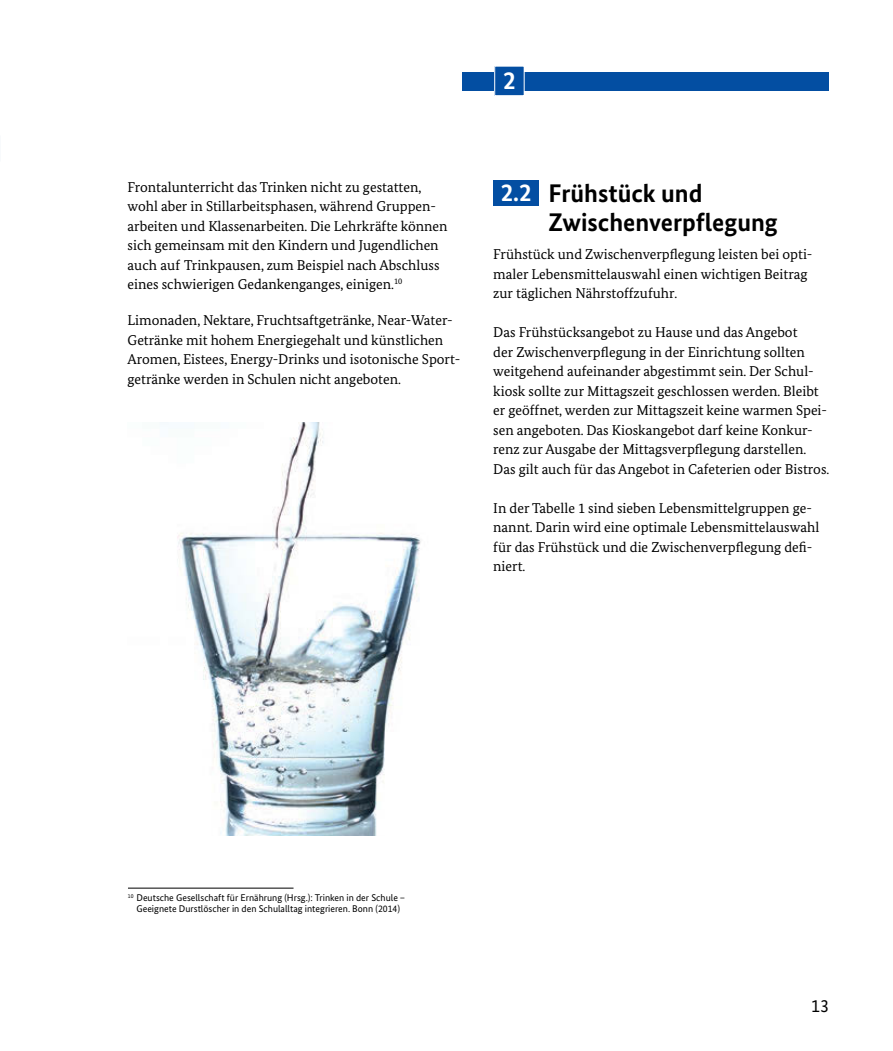
<style>
.page{position:relative;width:893px;height:1051px;background:#fff}
.page>*{position:absolute;margin:0;border:0;box-sizing:border-box;transform-origin:0 0}
.t1{font:700 25.5px/28.5px "Bundes Sans";color:#000}
.t2{font:700 25.2px "Bundes Sans";color:#fff}
.t3{font:18px "Bundes Sans";color:#000}
.t4{font:14.25px/19.5px "Bundes Serif";color:#000}
.t5{font:9.75px/11.2px "Bundes Sans";color:#000;text-align:center}
.s1{font-size:25.05px;color:#fff}
</style>
<div class="page">
<div style="left:463px;top:72px;width:366px;height:18px;background:#034ea2"></div>
<div style="left:495px;top:66px;width:29px;height:30px;background:#034ea2"></div>
<div style="left:494px;top:66px;width:31px;height:30px;border:1px solid #fff"></div>
<hr style="left:128px;top:887px;width:166px;height:1px;background:#000">
<div style="left:493px;top:180px;width:46px;height:25px;background:#034ea2"></div>
<img style="left:160px;top:422px;width:261px;height:412px">
<h2 class="t2" style="left:503px;top:65px;width:14px">2</h2>
<p class="t4" style="left:128px;top:177px;width:322px">Frontalunterricht das Trinken nicht zu gestatten, wohl aber in Stillarbeitsphasen, während Gruppen&shy;arbeiten und Klassenarbeiten. Die Lehrkräfte können sich gemeinsam mit den Kindern und Jugendlichen auch auf Trinkpausen, zum Beispiel nach Abschluss eines schwierigen Gedankenganges, einigen.<sup>10</sup></p>
<p class="t4" style="left:128px;top:310px;width:334px">Limonaden, Nektare, Fruchtsaftgetränke, Near-Water-Getränke mit hohem Energiegehalt und künstlichen Aromen, Eistees, Energy-Drinks und isotonische Sport&shy;getränke werden in Schulen nicht angeboten.</p>
<h1 class="t1" style="left:548px;top:179px;width:231px;text-indent:-48px"><span class="s1">2.2</span> Frühstück und<br>Zwischenverpflegung</h1>
<p class="t4" style="left:493px;top:244px;width:321px">Frühstück und Zwischenverpflegung leisten bei opti&shy;maler Lebensmittelauswahl einen wichtigen Beitrag zur täglichen Nährstoffzufuhr.</p>
<p class="t4" style="left:493px;top:322px;width:336px">Das Frühstücksangebot zu Hause und das Angebot<br>der Zwischenverpflegung in der Einrichtung sollten weitgehend aufeinander abgestimmt sein. Der Schul&shy;kiosk sollte zur Mittagszeit geschlossen werden. Bleibt er geöffnet, werden zur Mittagszeit keine warmen Spei&shy;sen angeboten. Das Kioskangebot darf keine Konkur&shy;renz zur Ausgabe der Mittagsverpflegung darstellen.<br>Das gilt auch für das Angebot in Cafeterien oder Bistros.</p>
<p class="t4" style="left:493px;top:498px;width:328px">In der Tabelle 1 sind sieben Lebensmittelgruppen ge&shy;nannt. Darin wird eine optimale Lebensmittelauswahl für das Frühstück und die Zwischenverpflegung defi&shy;niert.</p>
<p class="t5" style="left:128px;top:891px;width:279px"><sup>10</sup> Deutsche Gesellschaft für Ernährung (Hrsg.): Trinken in der Schule –<br>Geeignete Durstlöscher in den Schulalltag integrieren. Bonn (2014)</p>
<p class="t3" style="left:811px;top:994px;width:19px">13</p>
</div>
